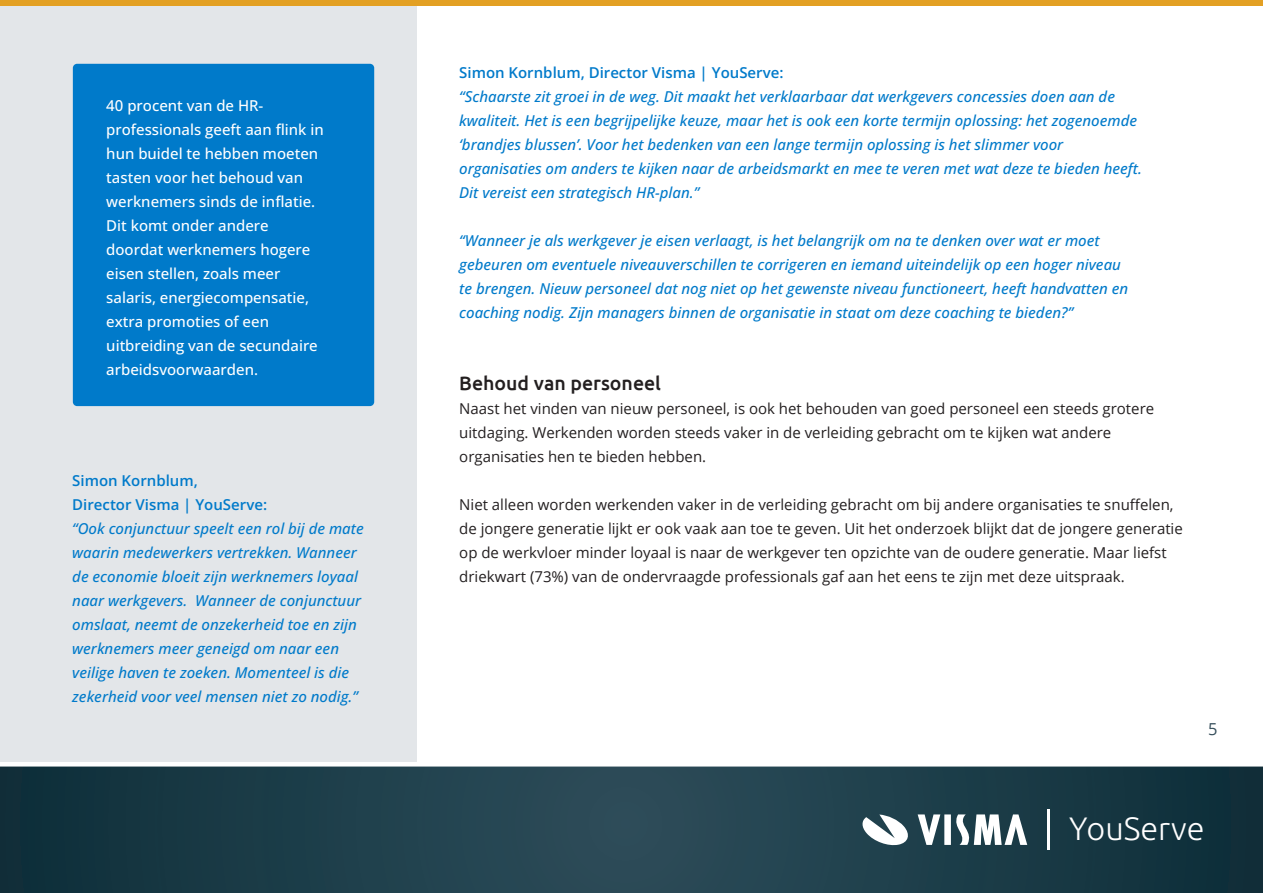
<style>
.page{position:relative;width:1263px;height:893px;background:#fff}
.page>*{position:absolute;margin:0;border:0;box-sizing:border-box;transform-origin:0 0}
.t1{font:300 32.4px "Ubuntu";color:#fff}
.SUBKOP{font:500 19.5px "Ubuntu";color:#231f20}
.t2{font:16.5px "Open Sans";color:#374f5c}
.QUOTE{font:italic 500 15px/24px "Open Sans";color:#007aca}
.PLAT{font:15px/24px "Open Sans";color:#231f20}
.PLAT-2{font:500 15px/24px "Open Sans";color:#fff}
.SIMON_QUOTE{font:600 15px/24px "Open Sans";color:#007aca}
</style>
<div class="page">
<svg style="left:0;top:766px;width:1263px;height:127px;background:#1e3e49"></svg>
<svg style="left:918px;top:814px;width:109px;height:31px"></svg>
<svg style="left:861px;top:814px;width:50px;height:33px"></svg>
<hr style="left:1047px;top:809px;width:3px;height:40px;background:#fff">
<div style="left:0;top:0;width:1263px;height:6px;background:#e3a023"></div>
<div style="left:0;top:6px;width:417px;height:755px;background:#e3e6e9"></div>
<div style="left:73px;top:64px;width:301px;height:342px;background:#007aca;border-radius:4px"></div>
<p class="PLAT-2" style="left:106px;top:93px;width:219px">40 procent van de HR&shy;professionals geeft aan flink in hun buidel te hebben moeten tasten voor het behoud van werknemers sinds de inflatie.<br>Dit komt onder andere doordat werknemers hogere eisen stellen, zoals meer salaris, energiecompensatie, extra promoties of een uitbreiding van de secundaire arbeidsvoorwaarden.</p>
<p class="SIMON_QUOTE" style="left:72px;top:468px;width:196px">Simon Kornblum,<br>Director Visma | YouServe:</p>
<p class="QUOTE" style="left:72px;top:516px;width:293px">“Ook conjunctuur speelt een rol bij de mate waarin medewerkers vertrekken. Wanneer de economie bloeit zijn werknemers loyaal naar werkgevers. Wanneer de conjunctuur omslaat, neemt de onzekerheid toe en zijn werknemers meer geneigd om naar een veilige haven te zoeken. Momenteel is die zekerheid voor veel mensen niet zo nodig.”</p>
<p class="SIMON_QUOTE" style="left:459px;top:60px;width:326px">Simon Kornblum, Director Visma | YouServe:</p>
<p class="QUOTE" style="left:459px;top:84px;width:684px">“Schaarste zit groei in de weg. Dit maakt het verklaarbaar dat werkgevers concessies doen aan de kwaliteit. Het is een begrijpelijke keuze, maar het is ook een korte termijn oplossing: het zogenoemde ‘brandjes blussen’. Voor het bedenken van een lange termijn oplossing is het slimmer voor organisaties om anders te kijken naar de arbeidsmarkt en mee te veren met wat deze te bieden heeft.<br>Dit vereist een strategisch HR-plan.”</p>
<p class="QUOTE" style="left:459px;top:228px;width:670px">“Wanneer je als werkgever je eisen verlaagt, is het belangrijk om na te denken over wat er moet gebeuren om eventuele niveauverschillen te corrigeren en iemand uiteindelijk op een hoger niveau te brengen. Nieuw personeel dat nog niet op het gewenste niveau functioneert, heeft handvatten en coaching nodig. Zijn managers binnen de organisatie in staat om deze coaching te bieden?”</p>
<p class="SUBKOP" style="left:459px;top:371px;width:203px">Behoud van personeel</p>
<p class="PLAT" style="left:459px;top:396px;width:696px">Naast het vinden van nieuw personeel, is ook het behouden van goed personeel een steeds grotere uitdaging. Werkenden worden steeds vaker in de verleiding gebracht om te kijken wat andere organisaties hen te bieden hebben.</p>
<p class="PLAT" style="left:459px;top:492px;width:725px">Niet alleen worden werkenden vaker in de verleiding gebracht om bij andere organisaties te snuffelen, de jongere generatie lijkt er ook vaak aan toe te geven. Uit het onderzoek blijkt dat de jongere generatie op de werkvloer minder loyaal is naar de werkgever ten opzichte van de oudere generatie. Maar liefst driekwart (73%) van de ondervraagde professionals gaf aan het eens te zijn met deze uitspraak.</p>
<p class="t2" style="left:1208px;top:717px;width:11px">5</p>
<h1 class="t1" style="left:1069px;top:807px;width:137px">YouServe</h1>
</div>
